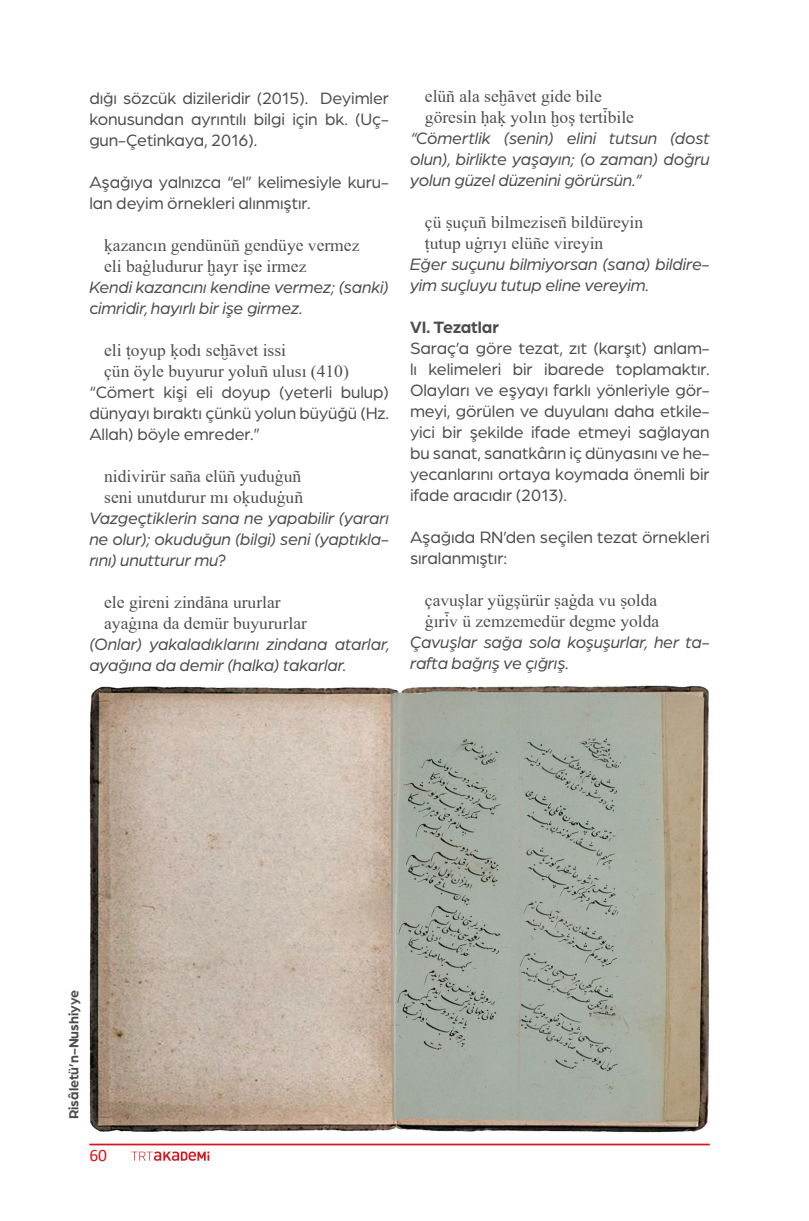
<style>
.page{position:relative;width:809px;height:1221px;background:#fff}
.page>*{position:absolute;margin:0;border:0;box-sizing:border-box;transform-origin:0 0}
.t1{font:17.5px/21px "Arboria";letter-spacing:-.005em;color:#4b4c4d;text-align:justify}
.t2{font:italic 17.5px/21px "Arboria";letter-spacing:-.01em;color:#4b4c4d}
.t3{font:17.5px/21px "Oktay New Transkripsiyon";color:#4b4c4d}
.t4{font:700 17.5px "Arboria";letter-spacing:-.005em;color:#4b4c4d}
.t5{font:17.5px "Calibri";color:#d7171f}
.t6{font:700 14px "Arboria";color:#4b4c4d}
</style>
<div class="page">
<svg style="left:131px;top:1151px;width:78px;height:9px"></svg>
<hr style="left:89px;top:1143px;width:620px;height:2px;background:#d7171f">
<img style="left:89px;top:685px;width:620px;height:446px">
<p class="t1" style="left:89px;top:87px;width:301px">dığı sözcük dizileridir (2015). Deyimler konusundan ayrıntılı bilgi için bk. (Uç&shy;gun-Çetinkaya, 2016).</p>
<p class="t1" style="left:89px;top:171px;width:301px">Aşağıya yalnızca “el” kelimesiyle kuru&shy;lan deyim örnekleri alınmıştır.</p>
<p class="t3" style="left:104px;top:234px;width:257px">úazancın gendünüñ gendüye vermez eli baàludurur òayr işe irmez</p>
<p class="t2" style="left:89px;top:276px;width:301px">Kendi kazancını kendine vermez; (sanki) cimridir, hayırlı bir işe girmez.</p>
<p class="t3" style="left:104px;top:339px;width:246px">eli ùoyup úodı seòÀvet issi<br>çün öyle buyurur yoluñ ulusı (410)</p>
<p class="t1" style="left:89px;top:381px;width:301px">“Cömert kişi eli doyup (yeterli bulup) dünyayı bıraktı çünkü yolun büyüğü (Hz.<br>Allah) böyle emreder.”</p>
<p class="t3" style="left:104px;top:465px;width:200px">nidivirür saña elüñ yuduàuñ seni unutdurur mı oúuduàuñ</p>
<p class="t2" style="left:89px;top:507px;width:301px;text-align:justify">Vazgeçtiklerin sana ne yapabilir (yararı ne olur); okuduğun (bilgi) seni (yaptıkla&shy;rını) unutturur mu?</p>
<p class="t3" style="left:104px;top:591px;width:204px">ele gireni zindÀna ururlar ayaàına da demür buyururlar</p>
<p class="t2" style="left:89px;top:633px;width:302px">(Onlar) yakaladıklarını zindana atarlar, ayağına da demir (halka) takarlar.</p>
<p class="t3" style="left:425px;top:85px;width:211px">elüñ ala seòÀvet gide bile göresin óaú yolın òoş tertìbile</p>
<p class="t2" style="left:410px;top:127px;width:301px;text-align:justify">“Cömertlik (senin) elini tutsun (dost olun), birlikte yaşayın; (o zaman) doğru yolun güzel düzenini görürsün.”</p>
<p class="t3" style="left:425px;top:211px;width:220px">çü ãuçuñ bilmeziseñ bildüreyin ùutup uàrıyı elüñe vireyin</p>
<p class="t2" style="left:410px;top:253px;width:301px">Eğer suçunu bilmiyorsan (sana) bildire&shy;yim suçluyu tutup eline vereyim.</p>
<p class="t4" style="left:410px;top:315px;width:90px">VI. Tezatlar</p>
<p class="t1" style="left:410px;top:337px;width:301px">Saraç’a göre tezat, zıt (karşıt) anlam&shy;lı kelimeleri bir ibarede toplamaktır.<br>Olayları ve eşyayı farklı yönleriyle gör&shy;meyi, görülen ve duyulanı daha etkile&shy;yici bir şekilde ifade etmeyi sağlayan bu sanat, sanatkârın iç dünyasını ve he&shy;yecanlarını ortaya koymada önemli bir ifade aracıdır (2013).</p>
<p class="t1" style="left:410px;top:526px;width:301px">Aşağıda RN’den seçilen tezat örnekleri sıralanmıştır:</p>
<p class="t3" style="left:425px;top:589px;width:236px">çavuşlar yügşürür ãaàda vu ãolda àırìv ü zemzemedür degme yolda</p>
<p class="t2" style="left:410px;top:631px;width:301px">Çavuşlar sağa sola koşuşurlar, her ta&shy;rafta bağrış ve çığrış.</p>
<p class="t6" style="left:64px;top:1119px;width:131px;rotate:-90deg">Risâletü’n-Nushiyye</p>
<p class="t5" style="left:89px;top:1142px;width:19px">60</p>
</div>
